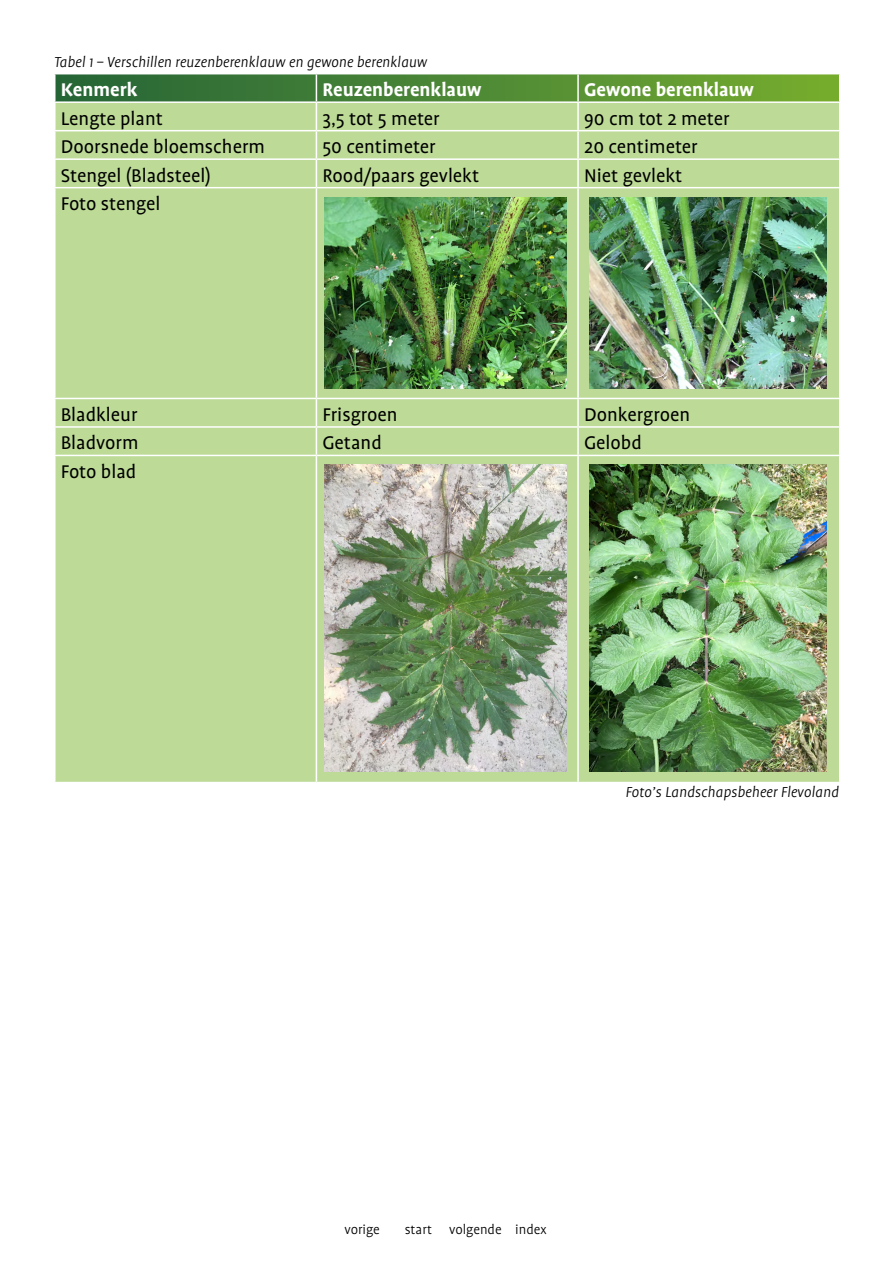
<style>
.page{position:relative;width:893px;height:1263px;background:#fff}
.page>*{position:absolute;margin:0;border:0;box-sizing:border-box;transform-origin:0 0}
.t1{font:21px "Profile Pro";color:#000}
.t2{font:700 21px "Profile Pro";color:#fff}
.t3{font:italic 300 16.5px "Profile Pro";color:#000}
.t4{font:300 15px "Profile Pro";color:#000}
</style>
<div class="page">
<div style="left:56px;top:188px;width:783px;height:594px;background:#bddb97"></div>
<svg style="left:55px;top:74px;width:785px;height:113px;background:#a5c884"></svg>
<hr style="left:316px;top:188px;width:1px;height:210px;background:#fff">
<hr style="left:577px;top:188px;width:2px;height:210px;background:#fff">
<hr style="left:54px;top:398px;width:262px;height:1px;background:#fff">
<hr style="left:316px;top:398px;width:262px;height:1px;background:#fff">
<hr style="left:578px;top:398px;width:262px;height:1px;background:#fff">
<hr style="left:577px;top:399px;width:2px;height:27px;background:#fff">
<hr style="left:54px;top:426px;width:262px;height:2px;background:#fff">
<hr style="left:316px;top:426px;width:262px;height:2px;background:#fff">
<svg style="left:316px;top:399px;width:1px;height:56px"></svg>
<hr style="left:578px;top:426px;width:262px;height:2px;background:#fff">
<hr style="left:577px;top:428px;width:2px;height:27px;background:#fff">
<hr style="left:54px;top:455px;width:262px;height:1px;background:#fff">
<hr style="left:316px;top:455px;width:262px;height:1px;background:#fff">
<hr style="left:316px;top:456px;width:1px;height:326px;background:#fff">
<hr style="left:578px;top:455px;width:262px;height:1px;background:#fff">
<hr style="left:577px;top:456px;width:2px;height:326px;background:#fff">
<img style="left:325px;top:197px;width:241px;height:191px">
<img style="left:589px;top:197px;width:238px;height:191px">
<img style="left:325px;top:465px;width:241px;height:306px">
<img style="left:589px;top:465px;width:238px;height:306px">
<p class="t3" style="left:54px;top:53px;width:375px">Tabel 1 – Verschillen reuzenberenklauw en gewone berenklauw</p>
<p class="t2" style="left:61px;top:77px;width:78px">Kenmerk</p>
<p class="t2" style="left:322px;top:77px;width:161px">Reuzenberenklauw</p>
<p class="t2" style="left:584px;top:77px;width:172px">Gewone berenklauw</p>
<p class="t1" style="left:61px;top:107px;width:104px">Lengte plant</p>
<p class="t1" style="left:322px;top:107px;width:119px">3,5 tot 5 meter</p>
<p class="t1" style="left:584px;top:107px;width:147px">90 cm tot 2 meter</p>
<p class="t1" style="left:61px;top:135px;width:206px">Doorsnede bloemscherm</p>
<p class="t1" style="left:322px;top:135px;width:115px">50 centimeter</p>
<p class="t1" style="left:584px;top:135px;width:115px">20 centimeter</p>
<p class="t1" style="left:61px;top:164px;width:152px">Stengel (Bladsteel)</p>
<p class="t1" style="left:322px;top:164px;width:158px">Rood/paars gevlekt</p>
<p class="t1" style="left:584px;top:164px;width:100px">Niet gevlekt</p>
<p class="t1" style="left:61px;top:192px;width:101px">Foto stengel</p>
<p class="t1" style="left:61px;top:403px;width:78px">Bladkleur</p>
<p class="t1" style="left:322px;top:403px;width:77px">Frisgroen</p>
<p class="t1" style="left:584px;top:403px;width:108px">Donkergroen</p>
<p class="t1" style="left:61px;top:431px;width:79px">Bladvorm</p>
<p class="t1" style="left:322px;top:431px;width:61px">Getand</p>
<p class="t1" style="left:584px;top:431px;width:59px">Gelobd</p>
<p class="t1" style="left:61px;top:460px;width:77px">Foto blad</p>
<p class="t3" style="left:625px;top:783px;width:215px">Foto’s Landschapsbeheer Flevoland</p>
<p class="t4" style="left:344px;top:1221px;width:37px">vorige</p>
<p class="t4" style="left:405px;top:1221px;width:143px">start volgende index</p>
</div>
